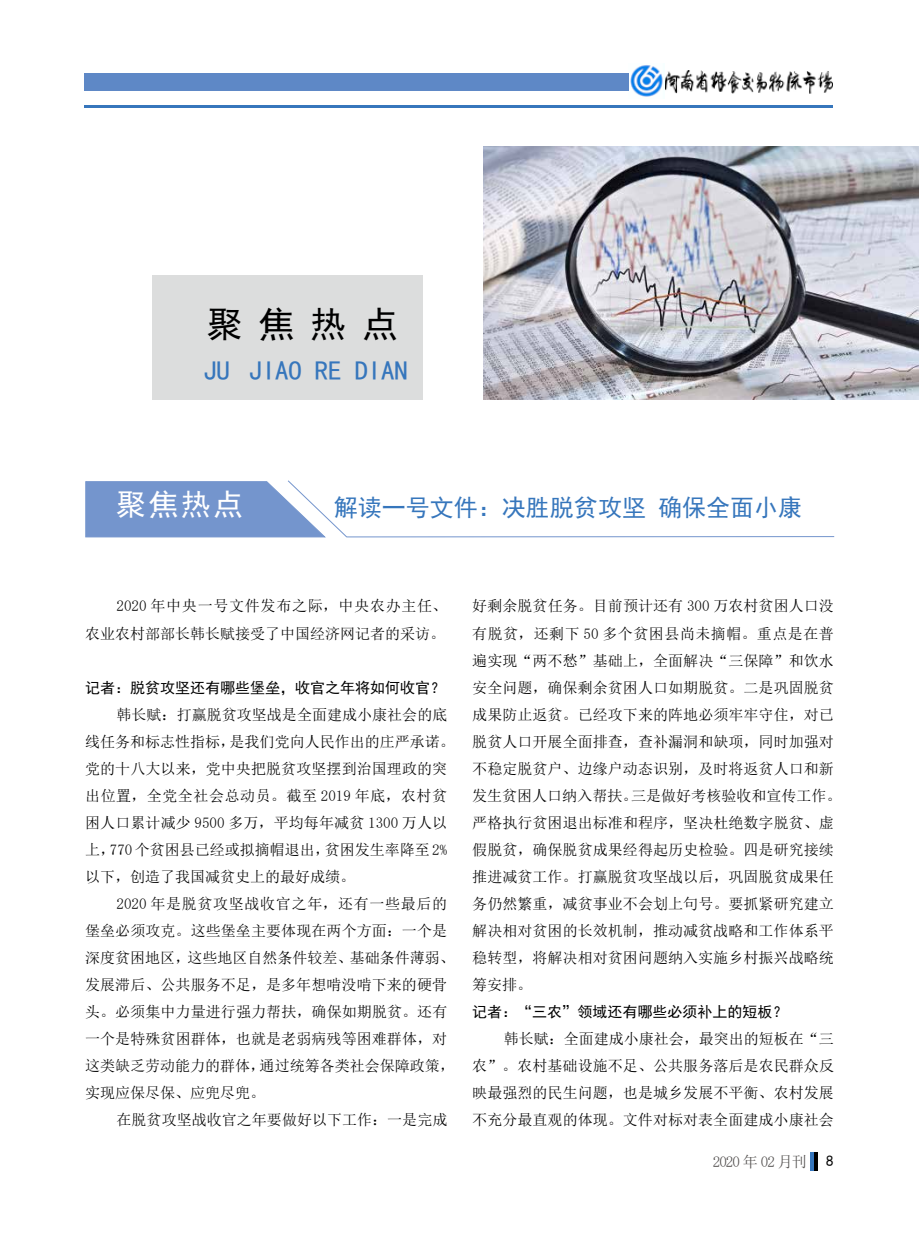
<style>
.page{position:relative;width:919px;height:1238px;background:#fff}
.page>*{position:absolute;margin:0;border:0;box-sizing:border-box;transform-origin:0 0}
.t1{font:36px "Sim Hei";color:#000}
.t2{font:30px "Sim Hei";color:#fff}
.t3{font:27px "Sim Hei";letter-spacing:-.01em;color:#3676bc}
.t4{font:24px "Sim Hei";color:#3676bc}
.t5{font:15px/27px "Sim Sun";letter-spacing:.005em;color:#000}
.t6{font:15px "Sim Hei";color:#000}
.t7{font:15px "Sim Sun";letter-spacing:-.06em;color:#4c4948}
</style>
<div class="page">
<div style="left:810px;top:1152px;width:7px;height:18px;background:#3676bc"></div>
<svg style="left:814px;top:1152px;width:3px;height:18px"></svg>
<img style="left:665px;top:70px;width:167px;height:23px">
<img style="left:628px;top:65px;width:35px;height:32px">
<div style="left:84px;top:73px;width:544px;height:17px;background:#5e88c6"></div>
<hr style="left:84px;top:105px;width:748px;height:2px;background:#3676bc">
<svg style="left:85px;top:480px;width:263px;height:58px"></svg>
<hr style="left:346px;top:536px;width:488px;height:1px;background:#7495cd">
<img style="left:483px;top:147px;width:435px;height:253px">
<div style="left:152px;top:275px;width:271px;height:125px;background:#dcdddd"></div>
<h1 class="t1" style="left:206px;top:306px;width:193px">聚焦热点</h1>
<h3 class="t3" style="left:203px;top:356px;width:206px">JU JIAO RE DIAN</h3>
<h2 class="t2" style="left:116px;top:489px;width:129px">聚焦热点</h2>
<h3 class="t4" style="left:334px;top:495px;width:469px">解读一号文件：决胜脱贫攻坚 确保全面小康</h3>
<p class="t5" style="left:85px;top:592px;width:363px;text-align:right">2020 年中央一号文件发布之际，中央农办主任、<br>农业农村部部长韩长赋接受了中国经济网记者的采访。</p>
<p class="t6" style="left:85px;top:679px;width:362px">记者：脱贫攻坚还有哪些堡垒，收官之年将如何收官？</p>
<p class="t5" style="left:85px;top:700px;width:371px;text-indent:31px">韩长赋：打赢脱贫攻坚战是全面建成小康社会的底线任务和标志性指标，是我们党向人民作出的庄严承诺。党的十八大以来，党中央把脱贫攻坚摆到治国理政的突出位置，全党全社会总动员。截至 2019 年底，农村贫困人口累计减少 9500 多万，平均每年减贫 1300 万人以上，770 个贫困县已经或拟摘帽退出，贫困发生率降至 2%以下，创造了我国减贫史上的最好成绩。</p>
<p class="t5" style="left:85px;top:889px;width:371px;text-indent:31px">2020 年是脱贫攻坚战收官之年，还有一些最后的堡垒必须攻克。这些堡垒主要体现在两个方面：一个是深度贫困地区，这些地区自然条件较差、基础条件薄弱、发展滞后、公共服务不足，是多年想啃没啃下来的硬骨头。必须集中力量进行强力帮扶，确保如期脱贫。还有一个是特殊贫困群体，也就是老弱病残等困难群体，对这类缺乏劳动能力的群体，通过统筹各类社会保障政策，实现应保尽保、应兜尽兜。</p>
<p class="t5" style="left:117px;top:1105px;width:332px">在脱贫攻坚战收官之年要做好以下工作：一是完成</p>
<p class="t5" style="left:472px;top:592px;width:370px">好剩余脱贫任务。目前预计还有 300 万农村贫困人口没有脱贫，还剩下 50 多个贫困县尚未摘帽。重点是在普遍实现“两不愁”基础上，全面解决“三保障”和饮水安全问题，确保剩余贫困人口如期脱贫。二是巩固脱贫成果防止返贫。已经攻下来的阵地必须牢牢守住，对已脱贫人口开展全面排查，查补漏洞和缺项，同时加强对不稳定脱贫户、边缘户动态识别，及时将返贫人口和新发生贫困人口纳入帮扶。三是做好考核验收和宣传工作。严格执行贫困退出标准和程序，坚决杜绝数字脱贫、虚假脱贫，确保脱贫成果经得起历史检验。四是研究接续推进减贫工作。打赢脱贫攻坚战以后，巩固脱贫成果任务仍然繁重，减贫事业不会划上句号。要抓紧研究建立解决相对贫困的长效机制，推动减贫战略和工作体系平稳转型，将解决相对贫困问题纳入实施乡村振兴战略统筹安排。</p>
<p class="t6" style="left:472px;top:1003px;width:316px">记者：“三农”领域还有哪些必须补上的短板？</p>
<p class="t5" style="left:472px;top:1024px;width:363px;text-align:justify;text-indent:31px">韩长赋：全面建成小康社会，最突出的短板在“三农”。农村基础设施不足、公共服务落后是农民群众反映最强烈的民生问题，也是城乡发展不平衡、农村发展不充分最直观的体现。文件对标对表全面建成小康社会</p>
<p class="t7" style="left:712px;top:1153px;width:96px">2020 年 02 月刊</p>
<p class="t6" style="left:826px;top:1152px;width:9px">8</p>
</div>
